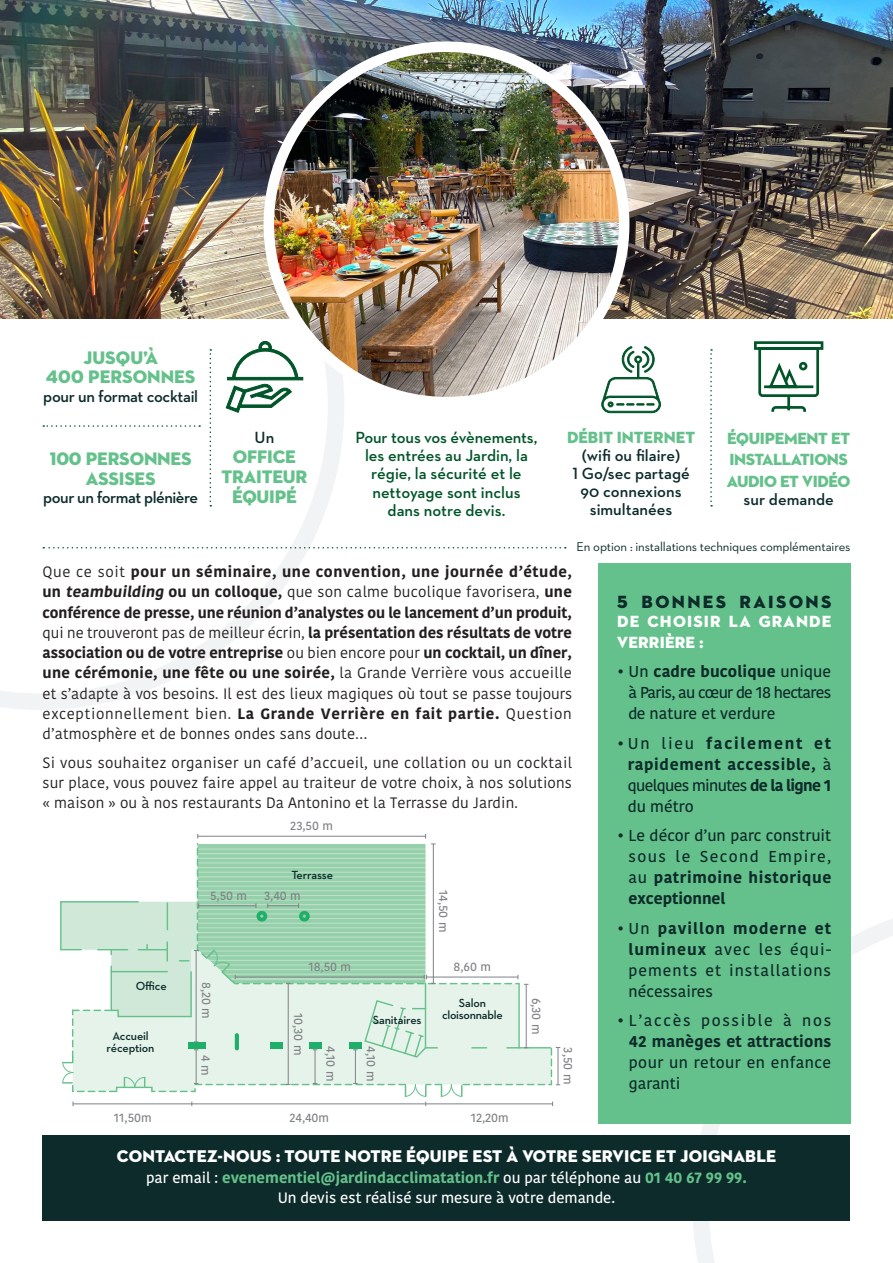
<style>
.page{position:relative;width:893px;height:1263px;background:#fff}
.page>*{position:absolute;margin:0;border:0;box-sizing:border-box;transform-origin:0 0}
.DEMI{font:18.45px/19.8px "Neutraface 2 Display Titling";letter-spacing:-.01em;color:#65c18b;text-align:center}
.t1{font:18px "Neutraface 2 Display Titling";letter-spacing:.135em;color:#0c2b2a}
.t2{font:17.25px "Neutraface 2 Display Titling";letter-spacing:.01em;color:#fff}
.DEMI-2{font:600 16.5px/18px "Neutraface 2 Text";color:#005529;text-align:center}
.Style_de_paragraphe{font:600 16.5px/18px "Neutraface 2 Text";color:#0c2b2a;text-align:center}
.DEMI-3{font:600 16.5px "Neutraface 2 Text";letter-spacing:-.02em;color:#0c2b2a}
.t3{font:16.5px/21.8px "Neutraface 2 Display Titling";letter-spacing:-.02em;color:#65c18b}
.t4{font:16.5px/20.2px "Neutraface 2 Display Titling";letter-spacing:.07em;color:#fff}
.DEMI-4{font:600 16.5px "Neutraface 2 Text";color:#0c2b2a}
.t5{font:500 15.75px/21px "Kohinoor Bangla";letter-spacing:.03em;color:#0c2b2a;text-align:justify}
.t6{font:700 15.75px/21px "Kohinoor Bangla";letter-spacing:.045em;color:#0c2b2a;text-align:justify}
.t7{font:700 15px/20.2px "Kohinoor Bangla";letter-spacing:.02em;color:#231f20;text-align:justify}
.t8{font:15px/20.2px "Kohinoor Bangla";letter-spacing:.01em;color:#231f20;text-align:justify}
.t9{font:500 15px/20.2px "Kohinoor Bangla";color:#fff;text-align:center}
.t10{font:12.9px "Neutraface 2 Text";letter-spacing:-.01em;color:#0c2b2a}
.t11{font:500 12px "Kohinoor Bangla";color:#808285}
.t12{font:600 12px/12px "Neutraface 2 Text";letter-spacing:-.01em;color:#0c2b2a;text-align:center}
.s1{font-family:"Neutraface 2 Display Titling";font-weight:400;color:#65c18b}
.s2{font-weight:400}
.s3{font-weight:700}
.s4{font-weight:500}
.s5{font-weight:700;color:#65c18b}
</style>
<div class="page">
<svg style="left:692px;top:900px;width:201px;height:363px"></svg>
<svg style="left:0;top:340px;width:344px;height:370px"></svg>
<img style="left:0;top:0;width:893px;height:319px">
<svg style="left:60px;top:834px;width:500px;height:272px"></svg>
<div style="left:43px;top:1135px;width:807px;height:85px;background:#0c2b2a"></div>
<svg style="left:210px;top:349px;width:1px;height:157px"></svg>
<svg style="left:43px;top:425px;width:157px;height:2px"></svg>
<svg style="left:43px;top:547px;width:523px;height:1px"></svg>
<svg style="left:710px;top:349px;width:2px;height:157px"></svg>
<svg style="left:754px;top:341px;width:70px;height:71px"></svg>
<svg style="left:226px;top:341px;width:77px;height:72px"></svg>
<div style="left:598px;top:563px;width:252px;height:561px;background:#65c18b"></div>
<img style="left:269px;top:47px;width:355px;height:355px;border-radius:178px">
<div style="left:264px;top:41px;width:365px;height:366px;border:10px solid #fff;border-radius:50%"></div>
<svg style="left:601px;top:346px;width:60px;height:68px"></svg>
<p class="DEMI" style="left:46px;top:347px;width:151px">JUSQU’À<br>400 PERSONNES</p>
<p class="DEMI-3" style="left:43px;top:386px;width:156px">pour un format cocktail</p>
<p class="DEMI" style="left:50px;top:449px;width:143px">100 PERSONNES</p>
<p class="DEMI" style="left:86px;top:469px;width:71px">ASSISES</p>
<p class="DEMI-3" style="left:43px;top:487px;width:156px">pour un format plénière</p>
<p class="DEMI-3" style="left:255px;top:427px;width:21px">Un</p>
<p class="DEMI" style="left:221px;top:447px;width:88px">OFFICE<br>TRAITEUR<br>ÉQUIPÉ</p>
<p class="DEMI-2" style="left:356px;top:429px;width:183px">Pour tous vos évènements, les entrées au Jardin, la régie, la sécurité et le nettoyage sont inclus dans notre devis.</p>
<p class="Style_de_paragraphe" style="left:567px;top:429px;width:130px"><span class="s1">DÉBIT INTERNET </span>(wifi ou filaire)<br>1 Go/sec partagé<br>90 connexions simultanées</p>
<p class="t3" style="left:727px;top:427px;width:125px">ÉQUIPEMENT ET<br>INSTALLATIONS<br>AUDIO ET VIDÉO</p>
<p class="DEMI-4" style="left:744px;top:489px;width:92px">sur demande</p>
<p class="t10" style="left:577px;top:539px;width:275px">En option : installations techniques complémentaires</p>
<p class="t7" style="left:43px;top:561px;width:531px"><span class="s2">Que ce soit</span> pour un séminaire, une convention, une journée d’étude, un teambuilding ou un colloque, <span class="s2">que son calme bucolique favorisera,</span> une conférence de presse, une réunion d’analystes ou le lancement d’un produit, <span class="s2">qui ne trouveront pas de meilleur écrin,</span> la présentation des résultats de votre association ou de votre entreprise <span class="s2">ou bien encore pour</span> un cocktail, un dîner, une cérémonie, une fête ou une soirée, <span class="s2">la Grande Verrière vous accueille et s’adapte à vos besoins. Il est des lieux magiques où tout se passe toujours exceptionnellement bien.</span> La Grande Verrière en fait partie. <span class="s2">Question d’atmosphère et de bonnes ondes sans doute…</span></p>
<p class="t8" style="left:43px;top:752px;width:531px">Si vous souhaitez organiser un café d’accueil, une collation ou un cocktail sur place, vous pouvez faire appel au traiteur de votre choix, à nos solutions « maison » ou à nos restaurants Da Antonino et la Terrasse du Jardin.</p>
<p class="t11" style="left:290px;top:816px;width:44px">23,50 m</p>
<p class="t12" style="left:291px;top:869px;width:43px">Terrasse</p>
<p class="t11" style="left:210px;top:886px;width:39px">5,50 m</p>
<p class="t11" style="left:264px;top:886px;width:38px">3,40 m</p>
<p class="t11" style="left:453px;top:890px;width:44px;rotate:90deg">14,50 m</p>
<p class="t12" style="left:136px;top:979px;width:32px">Office</p>
<p class="t12" style="left:107px;top:1030px;width:49px">Accueil réception</p>
<p class="t11" style="left:308px;top:957px;width:44px">18,50 m</p>
<p class="t11" style="left:454px;top:957px;width:39px">8,60 m</p>
<p class="t11" style="left:216px;top:982px;width:38px;rotate:90deg">8,20 m</p>
<p class="t11" style="left:308px;top:1012px;width:44px;rotate:90deg">10,30 m</p>
<p class="t12" style="left:373px;top:1013px;width:50px">Sanitaires</p>
<p class="t11" style="left:215px;top:1055px;width:22px;rotate:90deg">4 m</p>
<p class="t11" style="left:381px;top:1046px;width:37px;rotate:90deg">4,10 m</p>
<p class="t11" style="left:340px;top:1046px;width:37px;rotate:90deg">4,10 m</p>
<p class="t12" style="left:442px;top:997px;width:62px">Salon cloisonnable</p>
<p class="t11" style="left:114px;top:1108px;width:39px">11,50m</p>
<p class="t11" style="left:289px;top:1108px;width:41px">24,40m</p>
<p class="t11" style="left:471px;top:1108px;width:40px">12,20m</p>
<p class="t11" style="left:546px;top:998px;width:38px;rotate:90deg">6,30 m</p>
<p class="t11" style="left:578px;top:1047px;width:38px;rotate:90deg">3,50 m</p>
<p class="t1" style="left:617px;top:590px;width:215px">5 BONNES RAISONS</p>
<p class="t4" style="left:617px;top:612px;width:216px">DE CHOISIR LA GRANDE<br>VERRIÈRE :</p>
<p class="t5" style="left:629px;top:661px;width:204px;text-indent:-11px">• Un <span class="s3">cadre bucolique</span> unique à Paris, au cœur de 18 hectares de nature et verdure</p>
<p class="t6" style="left:628px;top:732px;width:205px;text-indent:-11px"><span class="s4">• Un lieu</span> facilement et rapidement accessible, <span class="s4">à quelques minutes</span> de la ligne 1 <span class="s4">du métro</span></p>
<p class="t5" style="left:629px;top:825px;width:204px;text-indent:-11px">• Le décor d’un parc construit sous le Second Empire, au <span class="s3">patrimoine historique exceptionnel</span></p>
<p class="t5" style="left:629px;top:917px;width:204px;text-indent:-11px">• Un <span class="s3">pavillon moderne et lumineux</span> avec les équi&shy;pements et installations nécessaires</p>
<p class="t5" style="left:629px;top:1010px;width:204px;text-indent:-12px">• L’accès possible à nos <span class="s3">42 manèges et attractions </span>pour un retour en enfance garanti</p>
<p class="t2" style="left:117px;top:1145px;width:661px">CONTACTEZ-NOUS : TOUTE NOTRE ÉQUIPE EST À VOTRE SERVICE ET JOIGNABLE</p>
<p class="t9" style="left:146px;top:1167px;width:602px">par email : <span class="s5">evenementiel@jardindacclimatation.fr</span> ou par téléphone au <span class="s5">01 40 67 99 99.<br></span>Un devis est réalisé sur mesure à votre demande.</p>
</div>
